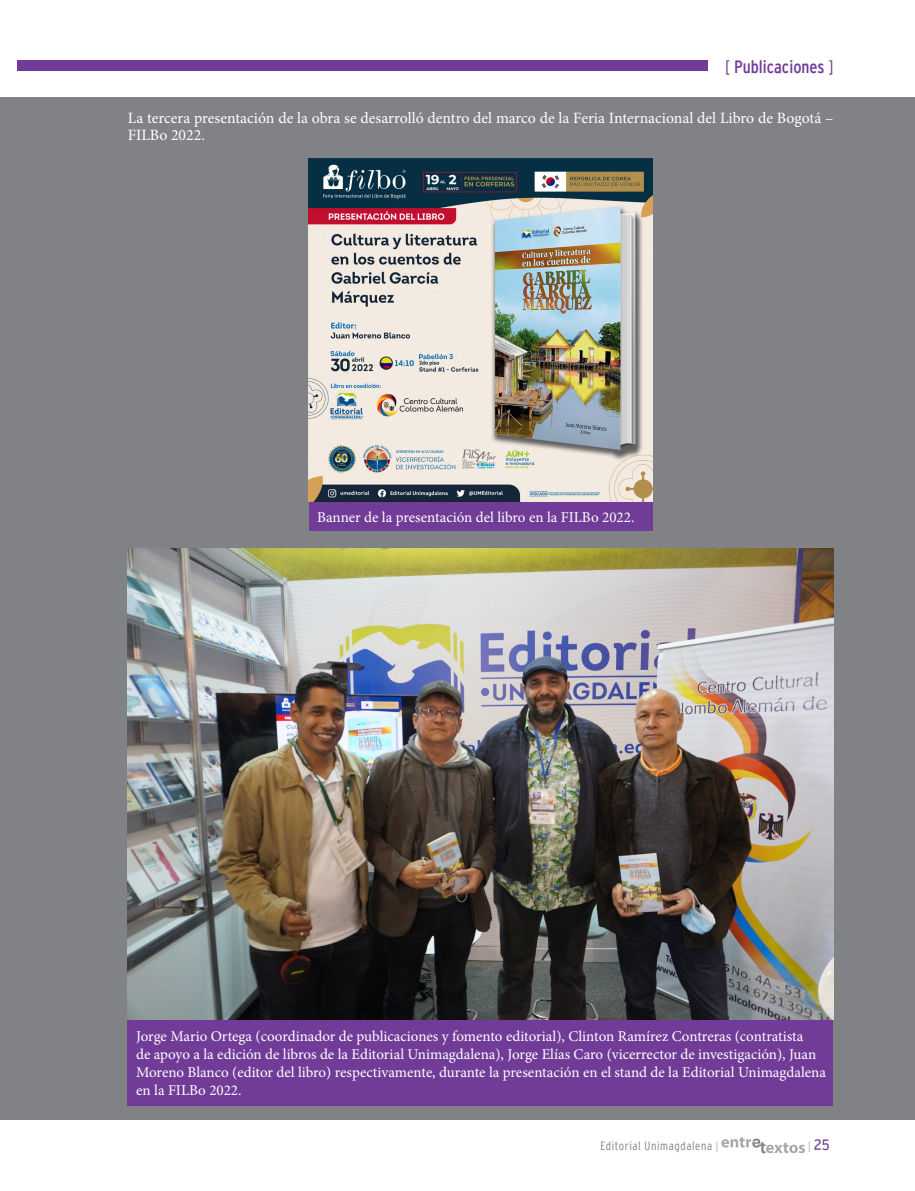
<style>
.page{position:relative;width:915px;height:1191px;background:#fff}
.page>*{position:absolute;margin:0;border:0;box-sizing:border-box;transform-origin:0 0}
.t1{font:18px "Interstate Cond Mono";color:#713c98}
.Texto_Principal{font:15.75px/17px "Minion Pro";color:#fff}
.Titulo_Pie_Figuras{font:15px/18px "Minion Pro";color:#fff}
.t2{font:15px "Interstate Cond Mono";color:#713c98}
.t3{font:300 condensed 12px "Interstate";letter-spacing:.05em;color:#808285}
.s1{font-family:"Interstate";font-weight:300;font-stretch:condensed}
.s2{font-family:"Interstate Mono Lgt";font-weight:400;font-stretch:normal;font-size:10.5px;color:#a8a9ad}
.s3{font-family:"Interstate Mono Lgt";font-size:10.5px;color:#a8a9ad}
</style>
<div class="page">
<svg style="left:721px;top:1137px;width:83px;height:16px"></svg>
<div style="left:17px;top:60px;width:690px;height:11px;background:#713c98"></div>
<div style="left:0;top:97px;width:914px;height:1023px;background:#808285"></div>
<div style="left:309px;top:502px;width:343px;height:29px;background:#713c98"></div>
<img style="left:308px;top:158px;width:344px;height:344px">
<img style="left:127px;top:549px;width:706px;height:470px">
<div style="left:128px;top:1019px;width:705px;height:86px;background:#713c98"></div>
<p class="t1" style="left:724px;top:57px;width:110px"><span class="s1">[</span> Publicaciones <span class="s1">]</span></p>
<p class="Texto_Principal" style="left:128px;top:110px;width:707px">La tercera presentación de la obra se desarrolló dentro del marco de la Feria Internacional del Libro de Bogotá –<br>FILBo 2022.</p>
<p class="Titulo_Pie_Figuras" style="left:317px;top:508px;width:319px">Banner de la presentación del libro en la FILBo 2022.</p>
<p class="Titulo_Pie_Figuras" style="left:136px;top:1027px;width:691px">Jorge Mario Ortega (coordinador de publicaciones y fomento editorial), Clinton Ramírez Contreras (contratista<br>de apoyo a la edición de libros de la Editorial Unimagdalena), Jorge Elías Caro (vicerrector de investigación), Juan Moreno Blanco (editor del libro) respectivamente, durante la presentación en el stand de la Editorial Unimagdalena en la FILBo 2022.</p>
<p class="t3" style="left:600px;top:1139px;width:120px">Editorial Unimagdalena <span class="s2">|</span></p>
<p class="t2" style="left:807px;top:1136px;width:24px"><span class="s3">|</span> 25</p>
</div>
